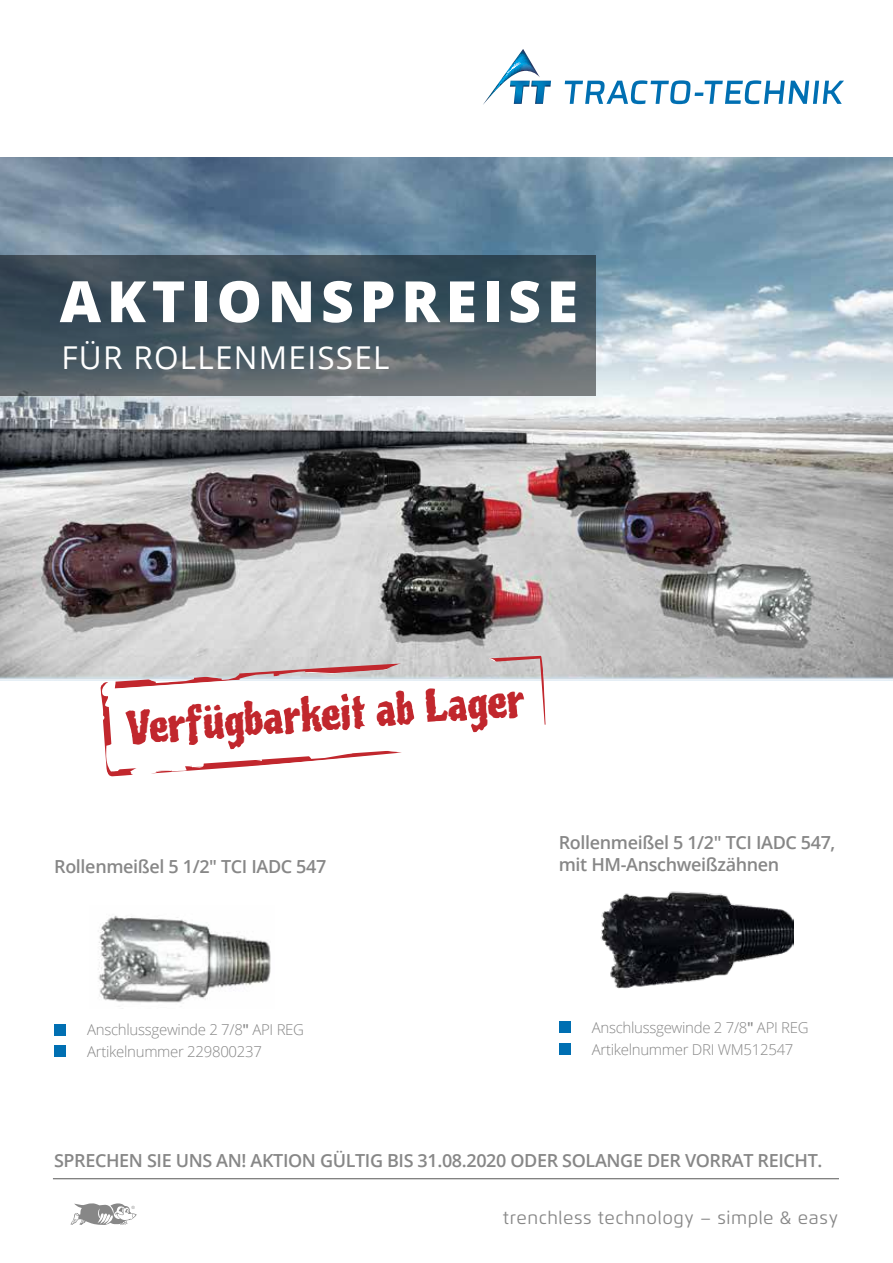
<style>
.page{position:relative;width:893px;height:1263px;background:#fff}
.page>*{position:absolute;margin:0;border:0;box-sizing:border-box;transform-origin:0 0}
.t1{font:800 57px "Open Sans";letter-spacing:.1em;color:#fff}
.t2{font:44.1px "Piedra";color:#c1272d}
.t3{font:31.5px "Open Sans";letter-spacing:.04em;color:#fff}
.t4{font:600 18px/21.6px "Open Sans";letter-spacing:-.02em;color:#878787}
.t5{font:17.85px "Flexo";letter-spacing:.03em;color:#878787}
.t6{font:300 15px/21.6px "Open Sans";letter-spacing:-.02em;color:#878787}
.s1{font-weight:600}
</style>
<div class="page">
<img style="left:0;top:157px;width:893px;height:523px">
<svg style="left:565px;top:80px;width:279px;height:24px"></svg>
<svg style="left:483px;top:49px;width:68px;height:56px"></svg>
<img style="left:531px;top:81px;width:20px;height:23px">
<svg style="left:71px;top:1203px;width:66px;height:22px"></svg>
<hr style="left:53px;top:1178px;width:786px;height:1px;background:#575756">
<div style="left:54px;top:1024px;width:12px;height:11px;background:#006fb2"></div>
<div style="left:54px;top:1045px;width:12px;height:12px;background:#006fb2"></div>
<svg style="left:0;top:255px;width:595px;height:140px;background:#495962"></svg>
<div style="left:559px;top:1022px;width:11px;height:11px;background:#006fb2"></div>
<div style="left:559px;top:1043px;width:11px;height:12px;background:#006fb2"></div>
<img style="left:600px;top:891px;width:193px;height:98px">
<svg style="left:100px;top:656px;width:446px;height:114px"></svg>
<svg style="left:100px;top:681px;width:16px;height:25px"></svg>
<svg style="left:100px;top:713px;width:106px;height:64px"></svg>
<svg style="left:248px;top:757px;width:15px;height:4px"></svg>
<svg style="left:308px;top:719px;width:238px;height:40px"></svg>
<svg style="left:542px;top:668px;width:4px;height:29px"></svg>
<svg style="left:148px;top:655px;width:348px;height:32px"></svg>
<img style="left:98px;top:915px;width:173px;height:88px">
<h1 class="t1" style="left:60px;top:258px;width:520px">AKTIONSPREISE</h1>
<h3 class="t3" style="left:61px;top:336px;width:330px">FÜR ROLLENMEISSEL</h3>
<h2 class="t2" style="left:124px;top:701px;width:401px;rotate:-4deg">Verfügbarkeit ab Lager</h2>
<p class="t4" style="left:54px;top:855px;width:274px">Rollenmeißel 5 1/2" TCI IADC 547</p>
<p class="t4" style="left:559px;top:831px;width:278px">Rollenmeißel 5 1/2" TCI IADC 547, mit HM-Anschweißzähnen</p>
<p class="t6" style="left:87px;top:1019px;width:218px">Anschlussgewinde 2 7/8<span class="s1">"</span> API REG<br>Artikelnummer 229800237</p>
<p class="t6" style="left:592px;top:1016px;width:218px">Anschlussgewinde 2 7/8<span class="s1">"</span> API REG<br>Artikelnummer DRI WM512547</p>
<p class="t4" style="left:54px;top:1149px;width:770px">SPRECHEN SIE UNS AN! AKTION GÜLTIG BIS 31.08.2020 ODER SOLANGE DER VORRAT REICHT.</p>
<p class="t5" style="left:503px;top:1207px;width:337px">trenchless technology – simple &amp; easy</p>
</div>
